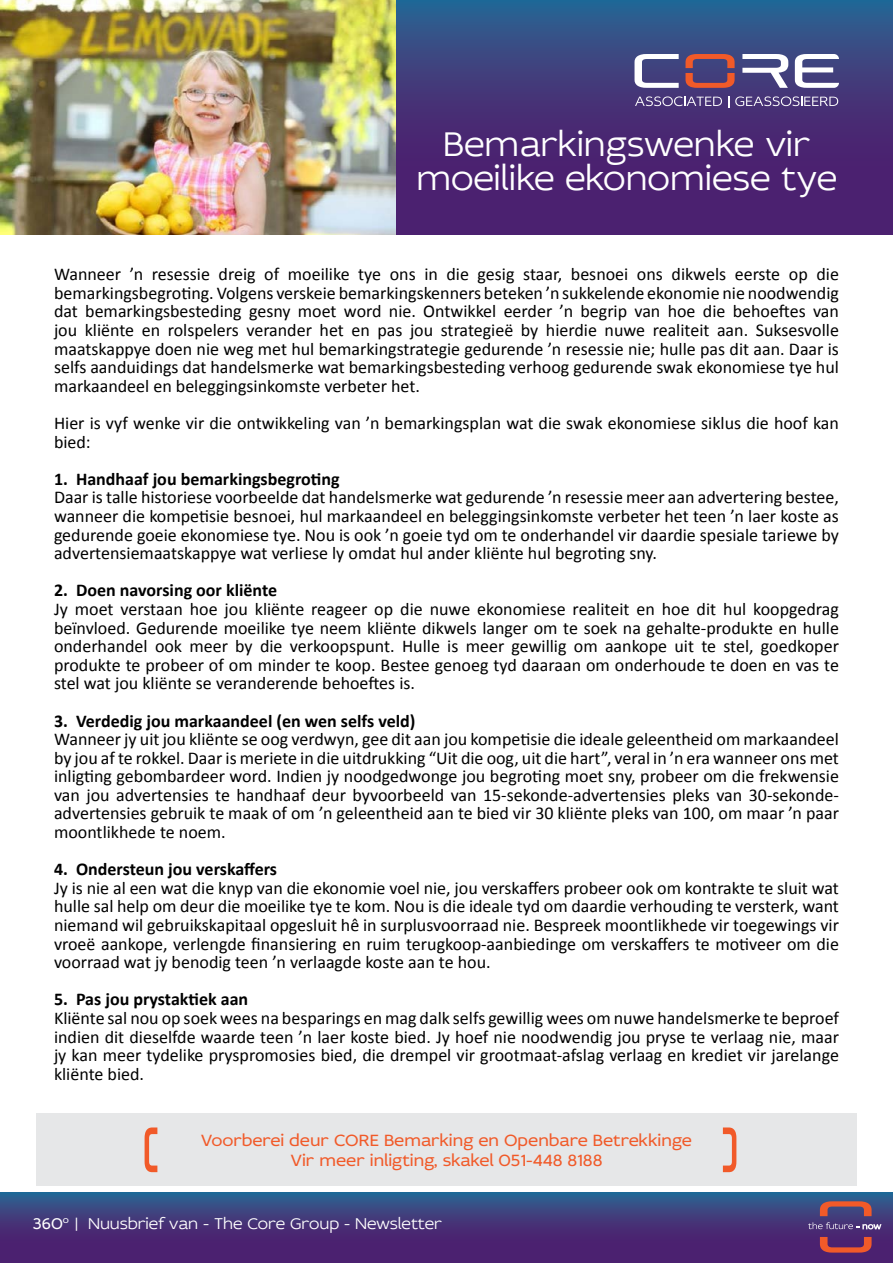
<style>
.page{position:relative;width:893px;height:1263px;background:#fff}
.page>*{position:absolute;margin:0;border:0;box-sizing:border-box;transform-origin:0 0}
.t1{font:300 36px/34.5px "Idealist Sans";color:#fff;text-align:center}
.t2{font:18px/18.6px "Calibri";color:#000;text-align:justify}
.t3{font:700 18px "Calibri";color:#000}
.t4{font:17.25px/20.9px "Idealist Sans";color:#f15a29;text-align:center}
.t5{font:300 16.5px "Idealist Sans";color:#fff}
.s1{font-weight:400}
</style>
<div class="page">
<svg style="left:395px;top:0;width:498px;height:235px;background:#433579"></svg>
<svg style="left:0;top:1193px;width:893px;height:70px;background:#423579"></svg>
<svg style="left:808px;top:1222px;width:73px;height:7px"></svg>
<svg style="left:820px;top:1201px;width:52px;height:15px"></svg>
<svg style="left:820px;top:1237px;width:52px;height:15px"></svg>
<img style="left:0;top:0;width:395px;height:235px">
<svg style="left:635px;top:96px;width:87px;height:10px"></svg>
<svg style="left:728px;top:96px;width:1px;height:12px"></svg>
<svg style="left:735px;top:96px;width:103px;height:10px"></svg>
<svg style="left:634px;top:54px;width:45px;height:34px"></svg>
<svg style="left:685px;top:54px;width:50px;height:34px;background:#894a5a"></svg>
<svg style="left:742px;top:54px;width:46px;height:34px"></svg>
<svg style="left:795px;top:54px;width:44px;height:34px"></svg>
<div style="left:36px;top:1113px;width:821px;height:73px;background:#e6e7e8"></div>
<svg style="left:145px;top:1127px;width:12px;height:45px"></svg>
<svg style="left:723px;top:1127px;width:13px;height:45px"></svg>
<h1 class="t1" style="left:416px;top:125px;width:422px">Bemarkingswenke vir moeilike ekonomiese tye</h1>
<p class="t2" style="left:54px;top:264px;width:786px">Wanneer ’n resessie dreig of moeilike tye ons in die gesig staar, besnoei ons dikwels eerste op die bemarkingsbegroting. Volgens verskeie bemarkingskenners beteken ’n sukkelende ekonomie nie noodwendig dat bemarkingsbesteding gesny moet word nie. Ontwikkel eerder ’n begrip van hoe die behoeftes van jou kliënte en rolspelers verander het en pas jou strategieë by hierdie nuwe realiteit aan. Suksesvolle maatskappye doen nie weg met hul bemarkingstrategie gedurende ’n resessie nie; hulle pas dit aan. Daar is selfs aanduidings dat handelsmerke wat bemarkingsbesteding verhoog gedurende swak ekonomiese tye hul markaandeel en beleggingsinkomste verbeter het.</p>
<p class="t2" style="left:54px;top:413px;width:786px">Hier is vyf wenke vir die ontwikkeling van ’n bemarkingsplan wat die swak ekonomiese siklus die hoof kan bied:</p>
<p class="t3" style="left:54px;top:468px;width:287px">1. Handhaaf jou bemarkingsbegroting</p>
<p class="t2" style="left:54px;top:487px;width:786px">Daar is talle historiese voorbeelde dat handelsmerke wat gedurende ’n resessie meer aan advertering bestee, wanneer die kompetisie besnoei, hul markaandeel en beleggingsinkomste verbeter het teen ’n laer koste as gedurende goeie ekonomiese tye. Nou is ook ’n goeie tyd om te onderhandel vir daardie spesiale tariewe by advertensiemaatskappye wat verliese ly omdat hul ander kliënte hul begroting sny.</p>
<p class="t3" style="left:54px;top:579px;width:225px">2. Doen navorsing oor kliënte</p>
<p class="t2" style="left:54px;top:599px;width:786px">Jy moet verstaan hoe jou kliënte reageer op die nuwe ekonomiese realiteit en hoe dit hul koopgedrag beïnvloed. Gedurende moeilike tye neem kliënte dikwels langer om te soek na gehalte-produkte en hulle onderhandel ook meer by die verkoopspunt. Hulle is meer gewillig om aankope uit te stel, goedkoper produkte te probeer of om minder te koop. Bestee genoeg tyd daaraan om onderhoude te doen en vas te stel wat jou kliënte se veranderende behoeftes is.</p>
<p class="t3" style="left:54px;top:709px;width:363px">3. Verdedig jou markaandeel (en wen selfs veld)</p>
<p class="t2" style="left:54px;top:729px;width:786px">Wanneer jy uit jou kliënte se oog verdwyn, gee dit aan jou kompetisie die ideale geleentheid om markaandeel by jou af te rokkel. Daar is meriete in die uitdrukking “Uit die oog, uit die hart”, veral in ’n era wanneer ons met inligting gebombardeer word. Indien jy noodgedwonge jou begroting moet sny, probeer om die frekwensie van jou advertensies te handhaaf deur byvoorbeeld van 15-sekonde-advertensies pleks van 30-sekonde&shy;advertensies gebruik te maak of om ’n geleentheid aan te bied vir 30 kliënte pleks van 100, om maar ’n paar moontlikhede te noem.</p>
<p class="t3" style="left:54px;top:858px;width:225px">4. Ondersteun jou verskaffers</p>
<p class="t2" style="left:54px;top:878px;width:786px">Jy is nie al een wat die knyp van die ekonomie voel nie, jou verskaffers probeer ook om kontrakte te sluit wat hulle sal help om deur die moeilike tye te kom. Nou is die ideale tyd om daardie verhouding te versterk, want niemand wil gebruikskapitaal opgesluit hê in surplusvoorraad nie. Bespreek moontlikhede vir toegewings vir vroeë aankope, verlengde finansiering en ruim terugkoop-aanbiedinge om verskaffers te motiveer om die voorraad wat jy benodig teen ’n verlaagde koste aan te hou.</p>
<p class="t3" style="left:54px;top:988px;width:196px">5. Pas jou prystaktiek aan</p>
<p class="t2" style="left:54px;top:1008px;width:786px">Kliënte sal nou op soek wees na besparings en mag dalk selfs gewillig wees om nuwe handelsmerke te beproef indien dit dieselfde waarde teen ’n laer koste bied. Jy hoef nie noodwendig jou pryse te verlaag nie, maar jy kan meer tydelike pryspromosies bied, die drempel vir grootmaat-afslag verlaag en krediet vir jarelange kliënte bied.</p>
<p class="t4" style="left:201px;top:1129px;width:493px">Voorberei deur CORE Bemarking en Openbare Betrekkinge<br>Vir meer inligting, skakel 051-448 8188</p>
<p class="t5" style="left:33px;top:1212px;width:411px"><span class="s1">360</span><sup>o</sup> | Nuusbrief van - The Core Group - Newsletter</p>
</div>
